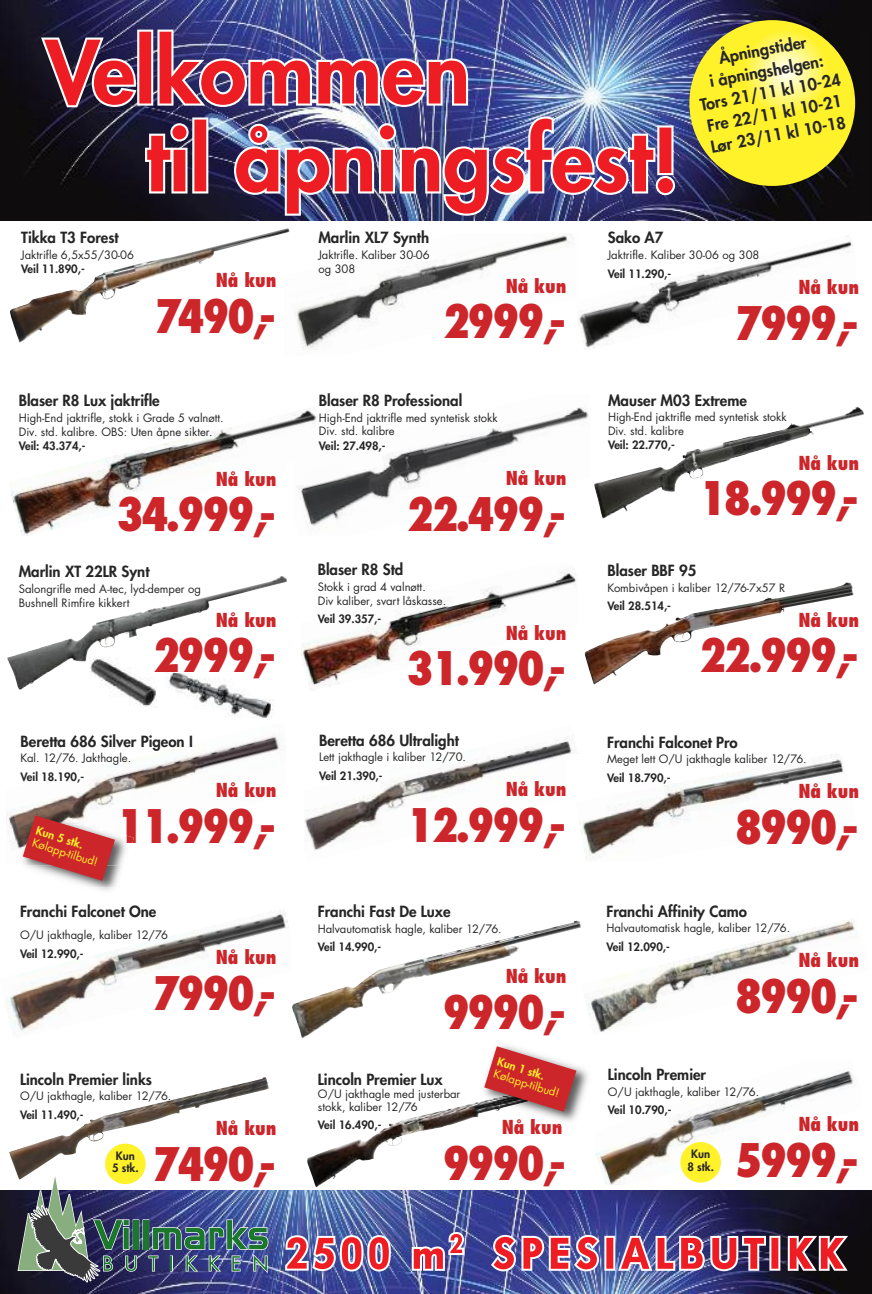
<style>
.page{position:relative;width:872px;height:1294px;background:#fff}
.page>*{position:absolute;margin:0;border:0;box-sizing:border-box;transform-origin:0 0}
.t1{font:800 condensed 45px "Futura";letter-spacing:-.05em;color:#cc262b}
.t2{font:800 condensed 18.75px "Futura";color:#cc262b}
.t3{font:800 16.12px/21.5px "Futura";color:#272627;text-align:center}
.t4{font:800 15px "Futura";color:#272627}
.t5{font:11.25px/13.5px "Futura";color:#272627}
.t6{font:800 11.25px/12.5px "Futura";color:#272627;text-align:center}
.t7{font:11.25px "Futura";color:#fff12a}
.t8{font:800 11.25px "Futura";color:#fff12a}
.s1{font-weight:700;font-stretch:normal}
</style>
<div class="page">
<img style="left:327px;top:407px;width:262px;height:113px">
<img style="left:0;top:0;width:871px;height:220px">
<img style="left:41px;top:30px;width:427px;height:77px">
<svg style="left:145px;top:117px;width:63px;height:76px;background:#af4b57"></svg>
<img style="left:234px;top:116px;width:441px;height:100px">
<div style="left:689px;top:20px;width:166px;height:166px;background:#fff12a;border-radius:50%"></div>
<svg style="left:744px;top:30px;width:83px;height:83px;background:#fff674"></svg>
<img style="left:0;top:1190px;width:872px;height:103px">
<svg style="left:285px;top:1234px;width:106px;height:37px"></svg>
<svg style="left:412px;top:1231px;width:52px;height:39px"></svg>
<img style="left:491px;top:1234px;width:289px;height:37px">
<svg style="left:787px;top:1235px;width:61px;height:35px"></svg>
<img style="left:18px;top:1179px;width:250px;height:103px">
<img style="left:294px;top:234px;width:280px;height:117px">
<img style="left:10px;top:228px;width:280px;height:115px">
<img style="left:595px;top:1071px;width:259px;height:113px">
<img style="left:578px;top:236px;width:276px;height:113px">
<img style="left:6px;top:736px;width:274px;height:111px">
<img style="left:5px;top:912px;width:284px;height:122px">
<img style="left:9px;top:1077px;width:260px;height:102px">
<img style="left:307px;top:1102px;width:169px;height:85px">
<img style="left:301px;top:568px;width:275px;height:119px">
<img style="left:586px;top:918px;width:272px;height:114px">
<img style="left:305px;top:739px;width:274px;height:111px">
<img style="left:7px;top:576px;width:280px;height:114px">
<div style="left:566px;top:754px;width:294px;height:107px;background:#fff"></div>
<img style="left:579px;top:754px;width:265px;height:105px">
<img style="left:11px;top:408px;width:316px;height:128px">
<img style="left:584px;top:582px;width:270px;height:102px">
<img style="left:594px;top:407px;width:270px;height:112px">
<div style="left:105px;top:1143px;width:41px;height:41px;background:#fff12a;border-radius:50%"></div>
<div style="left:680px;top:1141px;width:41px;height:41px;background:#fff12a;border-radius:50%"></div>
<img style="left:89px;top:657px;width:68px;height:51px">
<img style="left:164px;top:669px;width:113px;height:48px">
<img style="left:71px;top:865px;width:51px;height:22px">
<img style="left:16px;top:834px;width:118px;height:31px">
<img style="left:17px;top:807px;width:108px;height:54px">
<svg style="left:125px;top:834px;width:9px;height:9px"></svg>
<svg style="left:23px;top:815px;width:92px;height:65px"></svg>
<img style="left:476px;top:1045px;width:112px;height:82px">
<img style="left:480px;top:1079px;width:4px;height:29px">
<svg style="left:551px;top:1121px;width:10px;height:5px"></svg>
<svg style="left:484px;top:1046px;width:92px;height:65px"></svg>
<img style="left:292px;top:920px;width:289px;height:118px">
<h3 class="t4" style="left:21px;top:230px;width:99px">Tikka T3 Forest</h3>
<p class="t5" style="left:21px;top:248px;width:114px">Jaktrifle 6,5x55/30-06</p>
<p class="t6" style="left:21px;top:263px;width:65px">Veil 11.890,-</p>
<h2 class="t2" style="left:216px;top:272px;width:62px">Nå kun</h2>
<h1 class="t1" style="left:155px;top:297px;width:123px">7490<span class="s1">,-</span></h1>
<h3 class="t4" style="left:19px;top:393px;width:142px">Blaser R8 Lux jaktrifle</h3>
<p class="t5" style="left:19px;top:412px;width:206px">High-End jaktrifle, stokk i Grade 5 valnøtt.<br>Div. std. kalibre. OBS: Uten åpne sikter.</p>
<p class="t6" style="left:19px;top:440px;width:68px">Veil: 43.374,-</p>
<h2 class="t2" style="left:216px;top:470px;width:62px">Nå kun</h2>
<h1 class="t1" style="left:116px;top:495px;width:162px">34.999<span class="s1">,-</span></h1>
<h3 class="t4" style="left:19px;top:564px;width:132px">Marlin XT 22LR Synt</h3>
<p class="t5" style="left:19px;top:583px;width:184px">Salongrifle med A-tec, lyd-demper og<br>Bushnell Rimfire kikkert</p>
<h2 class="t2" style="left:216px;top:611px;width:62px">Nå kun</h2>
<h1 class="t1" style="left:153px;top:636px;width:125px">2999<span class="s1">,-</span></h1>
<h3 class="t4" style="left:21px;top:733px;width:174px">Beretta 686 Silver Pigeon I</h3>
<p class="t5" style="left:21px;top:752px;width:112px">Kal. 12/76. Jakthagle.</p>
<p class="t6" style="left:21px;top:771px;width:65px">Veil 18.190,-</p>
<h2 class="t2" style="left:216px;top:782px;width:62px">Nå kun</h2>
<h1 class="t1" style="left:116px;top:807px;width:162px">11.999<span class="s1">,-</span></h1>
<p class="t8" style="left:38px;top:825px;width:50px;rotate:17deg">Kun 5 stk.</p>
<p class="t7" style="left:34px;top:837px;width:70px;rotate:17deg">Kølapp-tilbud!</p>
<h3 class="t4" style="left:20px;top:904px;width:138px">Franchi Falconet One</h3>
<p class="t5" style="left:20px;top:929px;width:149px">O/U jakthagle, kaliber 12/76</p>
<p class="t6" style="left:20px;top:947px;width:65px">Veil 12.990,-</p>
<h2 class="t2" style="left:216px;top:949px;width:62px">Nå kun</h2>
<h1 class="t1" style="left:153px;top:973px;width:125px">7990<span class="s1">,-</span></h1>
<h3 class="t4" style="left:318px;top:231px;width:112px">Marlin XL7 Synth</h3>
<p class="t5" style="left:318px;top:249px;width:113px">Jaktrifle. Kaliber 30-06 og 308</p>
<h2 class="t2" style="left:506px;top:278px;width:62px">Nå kun</h2>
<h1 class="t1" style="left:443px;top:302px;width:125px">2999<span class="s1">,-</span></h1>
<h3 class="t4" style="left:319px;top:393px;width:145px">Blaser R8 Professional</h3>
<p class="t5" style="left:319px;top:412px;width:180px">High-End jaktrifle med syntetisk stokk<br>Div. std. kalibre</p>
<p class="t6" style="left:319px;top:440px;width:68px">Veil: 27.498,-</p>
<h2 class="t2" style="left:506px;top:470px;width:62px">Nå kun</h2>
<h1 class="t1" style="left:406px;top:495px;width:162px">22.499<span class="s1">,-</span></h1>
<h3 class="t4" style="left:318px;top:562px;width:87px">Blaser R8 Std</h3>
<p class="t5" style="left:318px;top:581px;width:130px">Stokk i grad 4 valnøtt.<br>Div kaliber, svart låskasse.</p>
<p class="t6" style="left:318px;top:613px;width:65px">Veil 39.357,-</p>
<h2 class="t2" style="left:506px;top:624px;width:62px">Nå kun</h2>
<h1 class="t1" style="left:406px;top:649px;width:162px">31.990<span class="s1">,-</span></h1>
<h3 class="t4" style="left:319px;top:732px;width:141px">Beretta 686 Ultralight</h3>
<p class="t5" style="left:319px;top:751px;width:148px">Lett jakthagle i kaliber 12/70.</p>
<p class="t6" style="left:319px;top:770px;width:65px">Veil 21.390,-</p>
<h2 class="t2" style="left:506px;top:781px;width:62px">Nå kun</h2>
<h1 class="t1" style="left:406px;top:806px;width:162px">12.999<span class="s1">,-</span></h1>
<h3 class="t4" style="left:318px;top:904px;width:134px">Franchi Fast De Luxe</h3>
<p class="t5" style="left:318px;top:923px;width:185px">Halvautomatisk hagle, kaliber 12/76.</p>
<p class="t6" style="left:318px;top:941px;width:65px">Veil 14.990,-</p>
<h2 class="t2" style="left:506px;top:967px;width:62px">Nå kun</h2>
<h1 class="t1" style="left:443px;top:992px;width:125px">9990<span class="s1">,-</span></h1>
<h3 class="t3" style="left:690px;top:54px;width:144px;rotate:-11deg">Åpningstider<br>i åpningshelgen:<br>Tors 21/11 kl 10-24<br>Fre 22/11 kl 10-21<br>Lør 23/11 kl 10-18</h3>
<h3 class="t4" style="left:608px;top:231px;width:57px">Sako A7</h3>
<p class="t5" style="left:608px;top:249px;width:153px">Jaktrifle. Kaliber 30-06 og 308</p>
<p class="t6" style="left:608px;top:268px;width:65px">Veil 11.290,-</p>
<h2 class="t2" style="left:798px;top:279px;width:62px">Nå kun</h2>
<h1 class="t1" style="left:735px;top:304px;width:125px">7999<span class="s1">,-</span></h1>
<h3 class="t4" style="left:608px;top:393px;width:140px">Mauser M03 Extreme</h3>
<p class="t5" style="left:608px;top:411px;width:180px">High-End jaktrifle med syntetisk stokk<br>Div. std. kalibre</p>
<p class="t6" style="left:608px;top:440px;width:68px">Veil: 22.770,-</p>
<h2 class="t2" style="left:798px;top:455px;width:62px">Nå kun</h2>
<h1 class="t1" style="left:699px;top:479px;width:162px">18.999<span class="s1">,-</span></h1>
<h3 class="t4" style="left:607px;top:563px;width:90px">Blaser BBF 95</h3>
<p class="t5" style="left:607px;top:581px;width:179px">Kombivåpen i kaliber 12/76-7x57 R</p>
<p class="t6" style="left:607px;top:600px;width:65px">Veil 28.514,-</p>
<h2 class="t2" style="left:798px;top:611px;width:62px">Nå kun</h2>
<h1 class="t1" style="left:699px;top:636px;width:162px">22.999<span class="s1">,-</span></h1>
<h3 class="t4" style="left:607px;top:735px;width:132px">Franchi Falconet Pro</h3>
<p class="t5" style="left:607px;top:753px;width:201px">Meget lett O/U jakthagle kaliber 12/76.</p>
<p class="t6" style="left:607px;top:772px;width:65px">Veil 18.790,-</p>
<h2 class="t2" style="left:798px;top:783px;width:62px">Nå kun</h2>
<h1 class="t1" style="left:735px;top:808px;width:125px">8990<span class="s1">,-</span></h1>
<h3 class="t4" style="left:606px;top:903px;width:142px">Franchi Affinity Camo</h3>
<p class="t5" style="left:606px;top:922px;width:185px">Halvautomatisk hagle, kaliber 12/76.</p>
<p class="t6" style="left:606px;top:941px;width:65px">Veil 12.090,-</p>
<h2 class="t2" style="left:798px;top:952px;width:62px">Nå kun</h2>
<h1 class="t1" style="left:735px;top:977px;width:125px">8990<span class="s1">,-</span></h1>
<p class="t8" style="left:499px;top:1056px;width:50px;rotate:17deg">Kun 1 stk.</p>
<h3 class="t4" style="left:608px;top:1067px;width:100px">Lincoln Premier</h3>
<p class="t5" style="left:608px;top:1086px;width:153px">O/U jakthagle, kaliber 12/76.</p>
<p class="t6" style="left:608px;top:1104px;width:65px">Veil 10.790,-</p>
<p class="t7" style="left:495px;top:1068px;width:70px;rotate:17deg">Kølapp-tilbud!</p>
<h3 class="t4" style="left:20px;top:1071px;width:134px">Lincoln Premier links</h3>
<p class="t5" style="left:20px;top:1090px;width:153px">O/U jakthagle, kaliber 12/76.</p>
<p class="t6" style="left:20px;top:1109px;width:65px">Veil 11.490,-</p>
<h3 class="t4" style="left:318px;top:1071px;width:126px">Lincoln Premier Lux</h3>
<p class="t5" style="left:318px;top:1087px;width:144px">O/U jakthagle med justerbar stokk, kaliber 12/76</p>
<p class="t6" style="left:318px;top:1119px;width:65px">Veil 16.490,-</p>
<h2 class="t2" style="left:502px;top:1118px;width:62px">Nå kun</h2>
<h1 class="t1" style="left:443px;top:1143px;width:125px">9990<span class="s1">,-</span></h1>
<h2 class="t2" style="left:798px;top:1116px;width:62px">Nå kun</h2>
<h1 class="t1" style="left:735px;top:1140px;width:125px">5999<span class="s1">,-</span></h1>
<h2 class="t2" style="left:216px;top:1120px;width:62px">Nå kun</h2>
<h1 class="t1" style="left:153px;top:1144px;width:125px">7490<span class="s1">,-</span></h1>
<p class="t6" style="left:112px;top:1150px;width:28px">Kun<br>5 stk.</p>
<p class="t6" style="left:687px;top:1148px;width:28px">Kun<br>8 stk.</p>
</div>
